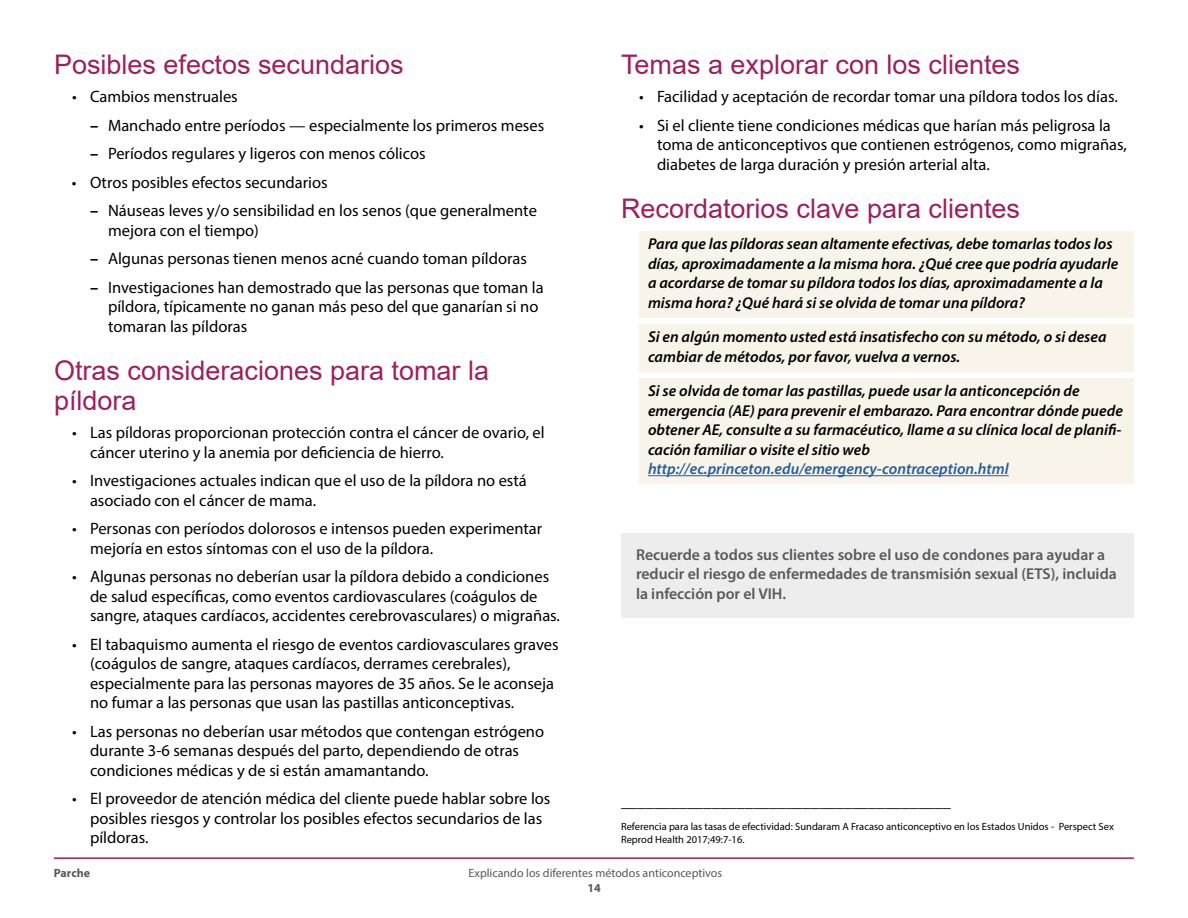
<style>
.page{position:relative;width:1188px;height:918px;background:#fff}
.page>*{position:absolute;margin:0;border:0;box-sizing:border-box;transform-origin:0 0}
.t1{font:27px/30px "Arial";color:#9d1f60}
.t2{font:16.5px/19.5px "Myriad Pro";color:#000}
.t3{font:700 16.5px "Myriad Pro";color:#000}
.t4{font:italic 600 15.75px/19.5px "Myriad Pro";color:#000}
.t5{font:600 15.75px/19.5px "Myriad Pro";color:#58595b}
.t6{font:12px "Myriad Pro";color:#58595b}
.t7{font:700 12px "Myriad Pro";color:#58595b}
.t8{font:10.5px/13.5px "Myriad Pro";color:#000}
.s1{color:#215e9e}
</style>
<div class="page">
<hr style="left:54px;top:857px;width:1080px;height:2px;background:#9d1f60">
<div style="left:639px;top:231px;width:495px;height:87px;background:#f9f4e9"></div>
<div style="left:639px;top:324px;width:495px;height:48px;background:#f9f4e9"></div>
<div style="left:639px;top:378px;width:495px;height:106px;background:#f9f4e9"></div>
<hr style="left:648px;top:475px;width:361px;height:1px;background:#215e9e">
<div style="left:621px;top:533px;width:513px;height:84px;background:#ededee"></div>
<h3 class="t1" style="left:54px;top:49px;width:351px">Posibles efectos secundarios</h3>
<p class="t2" style="left:90px;top:87px;width:149px">Cambios menstruales</p>
<p class="t3" style="left:90px;top:114px;width:10px">–</p>
<p class="t2" style="left:108px;top:115px;width:438px">Manchado entre períodos — especialmente los primeros meses</p>
<p class="t3" style="left:90px;top:143px;width:10px">–</p>
<p class="t2" style="left:108px;top:144px;width:319px">Períodos regulares y ligeros con menos cólicos</p>
<p class="t2" style="left:72px;top:172px;width:6px">•</p>
<p class="t2" style="left:90px;top:172px;width:239px">Otros posibles efectos secundarios</p>
<p class="t3" style="left:90px;top:200px;width:10px">–</p>
<p class="t2" style="left:108px;top:201px;width:430px">Náuseas leves y/o sensibilidad en los senos (que generalmente mejora con el tiempo)</p>
<p class="t3" style="left:90px;top:248px;width:10px">–</p>
<p class="t2" style="left:108px;top:249px;width:420px">Algunas personas tienen menos acné cuando toman píldoras</p>
<p class="t3" style="left:90px;top:276px;width:10px">–</p>
<p class="t2" style="left:108px;top:277px;width:437px">Investigaciones han demostrado que las personas que toman la píldora, típicamente no ganan más peso del que ganarían si no tomaran las píldoras</p>
<h3 class="t1" style="left:54px;top:355px;width:437px">Otras consideraciones para tomar la píldora</h3>
<p class="t2" style="left:72px;top:423px;width:6px">•</p>
<p class="t2" style="left:90px;top:423px;width:456px">Las píldoras proporcionan protección contra el cáncer de ovario, el cáncer uterino y la anemia por deficiencia de hierro.</p>
<p class="t2" style="left:72px;top:471px;width:6px">•</p>
<p class="t2" style="left:90px;top:471px;width:438px">Investigaciones actuales indican que el uso de la píldora no está asociado con el cáncer de mama.</p>
<p class="t2" style="left:72px;top:519px;width:6px">•</p>
<p class="t2" style="left:90px;top:519px;width:454px">Personas con períodos dolorosos e intensos pueden experimentar mejoría en estos síntomas con el uso de la píldora.</p>
<p class="t2" style="left:72px;top:567px;width:6px">•</p>
<p class="t2" style="left:90px;top:567px;width:472px">Algunas personas no deberían usar la píldora debido a condiciones de salud específicas, como eventos cardiovasculares (coágulos de sangre, ataques cardíacos, accidentes cerebrovasculares) o migrañas.</p>
<p class="t2" style="left:72px;top:634px;width:6px">•</p>
<p class="t2" style="left:90px;top:634px;width:470px">El tabaquismo aumenta el riesgo de eventos cardiovasculares graves (coágulos de sangre, ataques cardíacos, derrames cerebrales), especialmente para las personas mayores de 35 años. Se le aconseja no fumar a las personas que usan las pastillas anticonceptivas.</p>
<p class="t2" style="left:72px;top:721px;width:6px">•</p>
<p class="t2" style="left:90px;top:721px;width:456px">Las personas no deberían usar métodos que contengan estrógeno durante 3-6 semanas después del parto, dependiendo de otras condiciones médicas y de si están amamantando.</p>
<p class="t2" style="left:72px;top:789px;width:6px">•</p>
<p class="t2" style="left:90px;top:789px;width:462px">El proveedor de atención médica del cliente puede hablar sobre los posibles riesgos y controlar los posibles efectos secundarios de las píldoras.</p>
<p class="t2" style="left:72px;top:87px;width:6px">•</p>
<h3 class="t1" style="left:621px;top:49px;width:401px">Temas a explorar con los clientes</h3>
<p class="t2" style="left:639px;top:87px;width:6px">•</p>
<p class="t2" style="left:657px;top:87px;width:462px">Facilidad y aceptación de recordar tomar una píldora todos los días.</p>
<p class="t2" style="left:639px;top:115px;width:6px">•</p>
<p class="t2" style="left:657px;top:115px;width:472px">Si el cliente tiene condiciones médicas que harían más peligrosa la toma de anticonceptivos que contienen estrógenos, como migrañas, diabetes de larga duración y presión arterial alta.</p>
<h3 class="t1" style="left:621px;top:193px;width:401px">Recordatorios clave para clientes</h3>
<p class="t4" style="left:648px;top:234px;width:472px">Para que las píldoras sean altamente efectivas, debe tomarlas todos los días, aproximadamente a la misma hora. ¿Qué cree que podría ayudarle a acordarse de tomar su píldora todos los días, aproximadamente a la misma hora? ¿Qué hará si se olvida de tomar una píldora?</p>
<p class="t4" style="left:648px;top:327px;width:460px">Si en algún momento usted está insatisfecho con su método, o si desea cambiar de métodos, por favor, vuelva a vernos.</p>
<p class="t4" style="left:648px;top:381px;width:476px">Si se olvida de tomar las pastillas, puede usar la anticoncepción de emergencia (AE) para prevenir el embarazo. Para encontrar dónde puede obtener AE, consulte a su farmacéutico, llame a su clínica local de planifi&shy;cación familiar o visite el sitio web <span class="s1">http://ec.princeton.edu/emergency-contraception.html</span></p>
<p class="t5" style="left:636px;top:544px;width:482px">Recuerde a todos sus clientes sobre el uso de condones para ayudar a reducir el riesgo de enfermedades de transmisión sexual (ETS), incluida la infección por el VIH .</p>
<p class="t2" style="left:621px;top:792px;width:331px">________________________________________</p>
<p class="t8" style="left:621px;top:819px;width:494px">Referencia para las tasas de efectividad: Sundaram A Fracaso anticonceptivo en los Estados Unidos - Perspect Sex<br>Reprod Health 2017;49:7-16.</p>
<p class="t7" style="left:54px;top:865px;width:38px">Parche</p>
<p class="t6" style="left:469px;top:865px;width:255px">Explicando los diferentes métodos anticonceptivos</p>
<p class="t7" style="left:587px;top:880px;width:15px">14</p>
</div>
